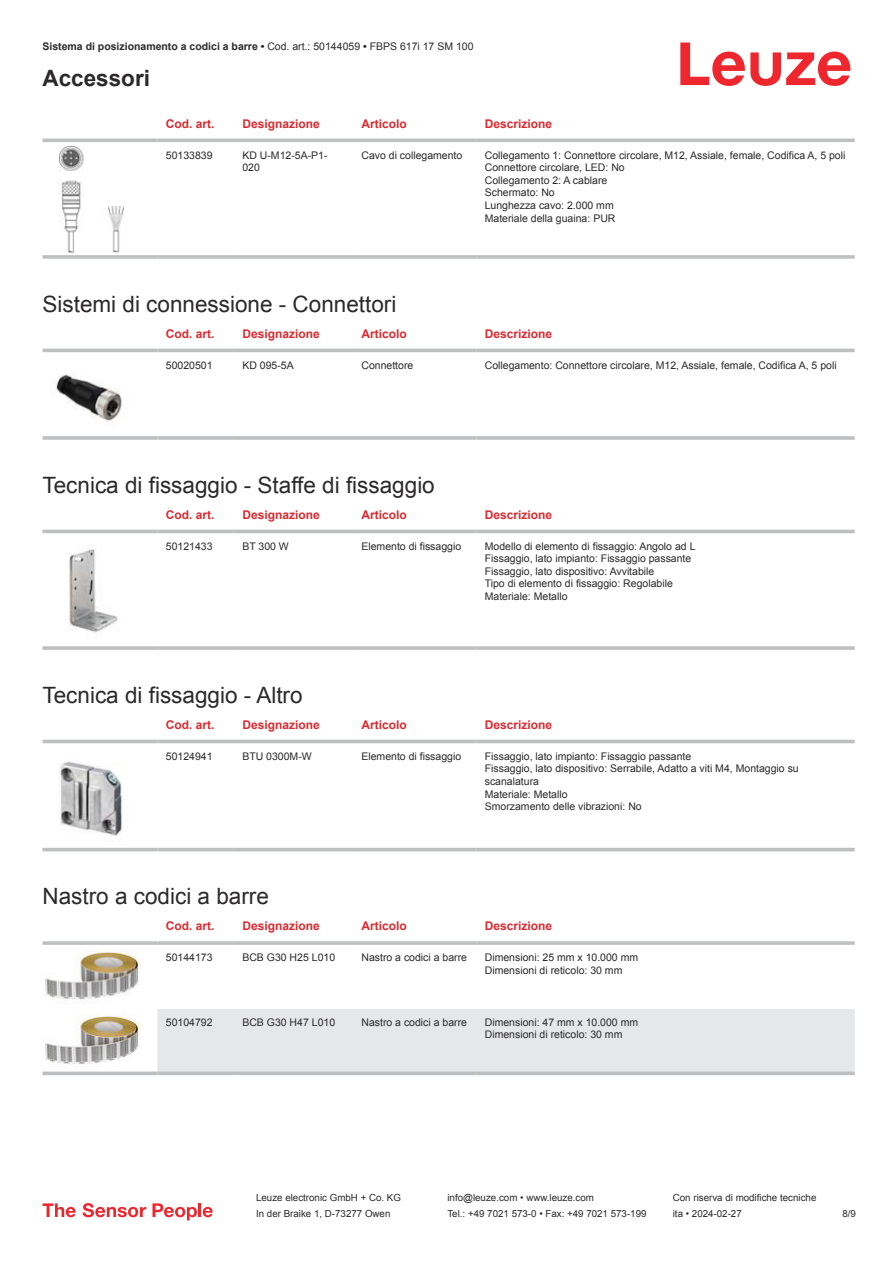
<style>
.page{position:relative;width:893px;height:1263px;background:#fff}
.page>*{position:absolute;margin:0;border:0;box-sizing:border-box;transform-origin:0 0}
.t1{font:22.5px "Arial";color:#2b292a}
.t2{font:700 22.5px "Arial";color:#2b292a}
.t3{font:700 12px "Arial";color:#db2a30}
.t4{font:10.5px/12.6px "Arial";color:#2b292a}
.t5{font:700 10.5px "Arial";color:#2b292a}
.t6{font:9.75px "Arial";color:#2b292a}
.s1{font-weight:400}
</style>
<div class="page">
<svg style="left:680px;top:43px;width:170px;height:43px"></svg>
<svg style="left:43px;top:138px;width:812px;height:1px"></svg>
<hr style="left:43px;top:139px;width:114px;height:3px;background:#bdbfc1">
<hr style="left:157px;top:139px;width:77px;height:3px;background:#bdbfc1">
<hr style="left:234px;top:139px;width:119px;height:3px;background:#bdbfc1">
<hr style="left:353px;top:139px;width:123px;height:3px;background:#bdbfc1">
<hr style="left:476px;top:139px;width:379px;height:3px;background:#bdbfc1">
<svg style="left:43px;top:255px;width:114px;height:4px"></svg>
<hr style="left:157px;top:255px;width:77px;height:4px;background:#c7c8ca">
<hr style="left:234px;top:255px;width:119px;height:4px;background:#bdbfc1">
<svg style="left:353px;top:255px;width:123px;height:4px"></svg>
<hr style="left:476px;top:255px;width:379px;height:4px;background:#c7c8ca">
<img style="left:59px;top:146px;width:65px;height:107px">
<svg style="left:43px;top:348px;width:812px;height:5px;fill:#efeff0"></svg>
<hr style="left:43px;top:349px;width:114px;height:3px;background:#bdbfc1">
<hr style="left:157px;top:349px;width:77px;height:3px;background:#bdbfc1">
<hr style="left:234px;top:349px;width:119px;height:3px;background:#bdbfc1">
<hr style="left:353px;top:349px;width:123px;height:3px;background:#bdbfc1">
<hr style="left:476px;top:349px;width:379px;height:3px;background:#bdbfc1">
<hr style="left:43px;top:436px;width:114px;height:4px;background:#bdbfc1">
<hr style="left:157px;top:436px;width:77px;height:4px;background:#c8cacb">
<hr style="left:234px;top:436px;width:119px;height:4px;background:#c3c5c6">
<hr style="left:353px;top:436px;width:123px;height:4px;background:#bdbfc1">
<hr style="left:476px;top:436px;width:379px;height:4px;background:#c8cacb">
<img style="left:56px;top:374px;width:67px;height:48px">
<div style="left:43px;top:529px;width:812px;height:5px;background:#efeff0"></div>
<hr style="left:43px;top:530px;width:114px;height:3px;background:#bdbfc1">
<hr style="left:157px;top:530px;width:77px;height:3px;background:#bdbfc1">
<hr style="left:234px;top:530px;width:119px;height:3px;background:#bdbfc1">
<hr style="left:353px;top:530px;width:123px;height:3px;background:#bdbfc1">
<hr style="left:476px;top:530px;width:379px;height:3px;background:#bdbfc1">
<hr style="left:43px;top:646px;width:114px;height:4px;background:#bdbfc1">
<hr style="left:157px;top:646px;width:77px;height:4px;background:#c8cacb">
<hr style="left:234px;top:646px;width:119px;height:4px;background:#c3c5c6">
<hr style="left:353px;top:646px;width:123px;height:4px;background:#bdbfc1">
<hr style="left:476px;top:646px;width:379px;height:4px;background:#c8cacb">
<img style="left:69px;top:546px;width:49px;height:87px">
<svg style="left:43px;top:739px;width:812px;height:113px"></svg>
<hr style="left:43px;top:740px;width:114px;height:3px;background:#bdbfc1">
<hr style="left:157px;top:740px;width:77px;height:3px;background:#bdbfc1">
<hr style="left:234px;top:740px;width:119px;height:3px;background:#bdbfc1">
<hr style="left:353px;top:740px;width:123px;height:3px;background:#bdbfc1">
<hr style="left:476px;top:740px;width:379px;height:3px;background:#bdbfc1">
<hr style="left:43px;top:848px;width:114px;height:3px;background:#bdbfc1">
<hr style="left:157px;top:848px;width:77px;height:3px;background:#bdbfc1">
<hr style="left:234px;top:848px;width:119px;height:3px;background:#bdbfc1">
<hr style="left:353px;top:848px;width:123px;height:3px;background:#bdbfc1">
<hr style="left:476px;top:848px;width:379px;height:3px;background:#bdbfc1">
<img style="left:43px;top:747px;width:97px;height:98px">
<svg style="left:43px;top:963px;width:811px;height:113px"></svg>
<div style="left:157px;top:1009px;width:698px;height:62px;background:#e6e7e9"></div>
<svg style="left:43px;top:941px;width:114px;height:4px"></svg>
<hr style="left:157px;top:941px;width:77px;height:4px;background:#c6c8c9">
<svg style="left:234px;top:941px;width:119px;height:4px"></svg>
<svg style="left:353px;top:941px;width:123px;height:4px"></svg>
<hr style="left:476px;top:941px;width:379px;height:4px;background:#c6c8c9">
<svg style="left:43px;top:1071px;width:114px;height:4px"></svg>
<svg style="left:157px;top:1071px;width:77px;height:4px"></svg>
<svg style="left:234px;top:1071px;width:119px;height:4px"></svg>
<svg style="left:353px;top:1071px;width:123px;height:4px"></svg>
<svg style="left:476px;top:1071px;width:379px;height:4px;background:#c2c4c6"></svg>
<img style="left:43px;top:949px;width:97px;height:56px">
<img style="left:43px;top:1013px;width:97px;height:56px">
<svg style="left:43px;top:1203px;width:33px;height:14px"></svg>
<svg style="left:83px;top:1203px;width:63px;height:14px"></svg>
<svg style="left:153px;top:1203px;width:44px;height:17px"></svg>
<hr style="left:198px;top:1203px;width:3px;height:14px;background:#ed272d">
<svg style="left:203px;top:1207px;width:10px;height:10px"></svg>
<p class="t5" style="left:43px;top:43px;width:433px">Sistema di posizionamento a codici a barre • <span class="s1">Cod. art.: 50144059</span> • <span class="s1">FBPS 617i 17 SM 100</span></p>
<h1 class="t2" style="left:43px;top:70px;width:109px">Accessori</h1>
<p class="t3" style="left:166px;top:119px;width:50px">Cod. art.</p>
<p class="t3" style="left:242px;top:119px;width:79px">Designazione</p>
<p class="t3" style="left:361px;top:119px;width:47px">Articolo</p>
<p class="t3" style="left:485px;top:119px;width:69px">Descrizione</p>
<p class="t4" style="left:166px;top:150px;width:48px">50133839</p>
<p class="t4" style="left:242px;top:150px;width:87px">KD U-M12-5A-P1-<br>020</p>
<p class="t4" style="left:361px;top:150px;width:102px">Cavo di collegamento</p>
<p class="t4" style="left:485px;top:150px;width:362px">Collegamento 1: Connettore circolare, M12, Assiale, female, Codifica A, 5 poli Connettore circolare, LED: No<br>Collegamento 2: A cablare<br>Schermato: No<br>Lunghezza cavo: 2.000 mm<br>Materiale della guaina: PUR</p>
<h1 class="t1" style="left:43px;top:295px;width:355px">Sistemi di connessione - Connettori</h1>
<p class="t3" style="left:166px;top:329px;width:50px">Cod. art.</p>
<p class="t3" style="left:242px;top:329px;width:79px">Designazione</p>
<p class="t3" style="left:361px;top:329px;width:47px">Articolo</p>
<p class="t3" style="left:485px;top:329px;width:69px">Descrizione</p>
<p class="t4" style="left:166px;top:360px;width:48px">50020501</p>
<p class="t4" style="left:242px;top:360px;width:53px">KD 095-5A</p>
<p class="t4" style="left:361px;top:360px;width:53px">Connettore</p>
<p class="t4" style="left:485px;top:360px;width:353px">Collegamento: Connettore circolare, M12, Assiale, female, Codifica A, 5 poli</p>
<h1 class="t1" style="left:43px;top:476px;width:394px">Tecnica di fissaggio - Staffe di fissaggio</h1>
<p class="t3" style="left:166px;top:510px;width:50px">Cod. art.</p>
<p class="t3" style="left:242px;top:510px;width:79px">Designazione</p>
<p class="t3" style="left:361px;top:510px;width:47px">Articolo</p>
<p class="t3" style="left:485px;top:510px;width:69px">Descrizione</p>
<p class="t4" style="left:166px;top:541px;width:48px">50121433</p>
<p class="t4" style="left:242px;top:541px;width:48px">BT 300 W</p>
<p class="t4" style="left:361px;top:541px;width:101px">Elemento di fissaggio</p>
<p class="t4" style="left:485px;top:541px;width:212px">Modello di elemento di fissaggio: Angolo ad L Fissaggio, lato impianto: Fissaggio passante Fissaggio, lato dispositivo: Avvitabile<br>Tipo di elemento di fissaggio: Regolabile Materiale: Metallo</p>
<h1 class="t1" style="left:43px;top:686px;width:262px">Tecnica di fissaggio - Altro</h1>
<p class="t3" style="left:166px;top:720px;width:50px">Cod. art.</p>
<p class="t3" style="left:242px;top:720px;width:79px">Designazione</p>
<p class="t3" style="left:361px;top:720px;width:47px">Articolo</p>
<p class="t3" style="left:485px;top:720px;width:69px">Descrizione</p>
<p class="t4" style="left:166px;top:751px;width:48px">50124941</p>
<p class="t4" style="left:242px;top:751px;width:71px">BTU 0300M-W</p>
<p class="t4" style="left:361px;top:751px;width:101px">Elemento di fissaggio</p>
<p class="t4" style="left:485px;top:751px;width:315px">Fissaggio, lato impianto: Fissaggio passante<br>Fissaggio, lato dispositivo: Serrabile, Adatto a viti M4, Montaggio su scanalatura<br>Materiale: Metallo<br>Smorzamento delle vibrazioni: No</p>
<h1 class="t1" style="left:43px;top:888px;width:228px">Nastro a codici a barre</h1>
<p class="t3" style="left:166px;top:922px;width:50px">Cod. art.</p>
<p class="t3" style="left:242px;top:922px;width:79px">Designazione</p>
<p class="t3" style="left:361px;top:922px;width:47px">Articolo</p>
<p class="t3" style="left:485px;top:922px;width:69px">Descrizione</p>
<p class="t4" style="left:166px;top:952px;width:48px">50144173</p>
<p class="t4" style="left:242px;top:952px;width:94px">BCB G30 H25 L010</p>
<p class="t4" style="left:361px;top:952px;width:107px">Nastro a codici a barre</p>
<p class="t4" style="left:485px;top:952px;width:155px">Dimensioni: 25 mm x 10.000 mm<br>Dimensioni di reticolo: 30 mm</p>
<p class="t4" style="left:166px;top:1016px;width:48px">50104792</p>
<p class="t4" style="left:242px;top:1016px;width:94px">BCB G30 H47 L010</p>
<p class="t4" style="left:361px;top:1016px;width:107px">Nastro a codici a barre</p>
<p class="t4" style="left:485px;top:1016px;width:155px">Dimensioni: 47 mm x 10.000 mm<br>Dimensioni di reticolo: 30 mm</p>
<p class="t6" style="left:256px;top:1194px;width:146px">Leuze electronic GmbH + Co. KG</p>
<p class="t6" style="left:447px;top:1194px;width:148px">info@leuze.com • www.leuze.com</p>
<p class="t6" style="left:673px;top:1194px;width:145px">Con riserva di modifiche tecniche</p>
<p class="t6" style="left:256px;top:1210px;width:136px">In der Braike 1, D-73277 Owen</p>
<p class="t6" style="left:447px;top:1210px;width:201px">Tel.: +49 7021 573-0 • Fax: +49 7021 573-199</p>
<p class="t6" style="left:673px;top:1210px;width:70px">ita • 2024-02-27</p>
<p class="t6" style="left:842px;top:1210px;width:15px">8 /9</p>
</div>
